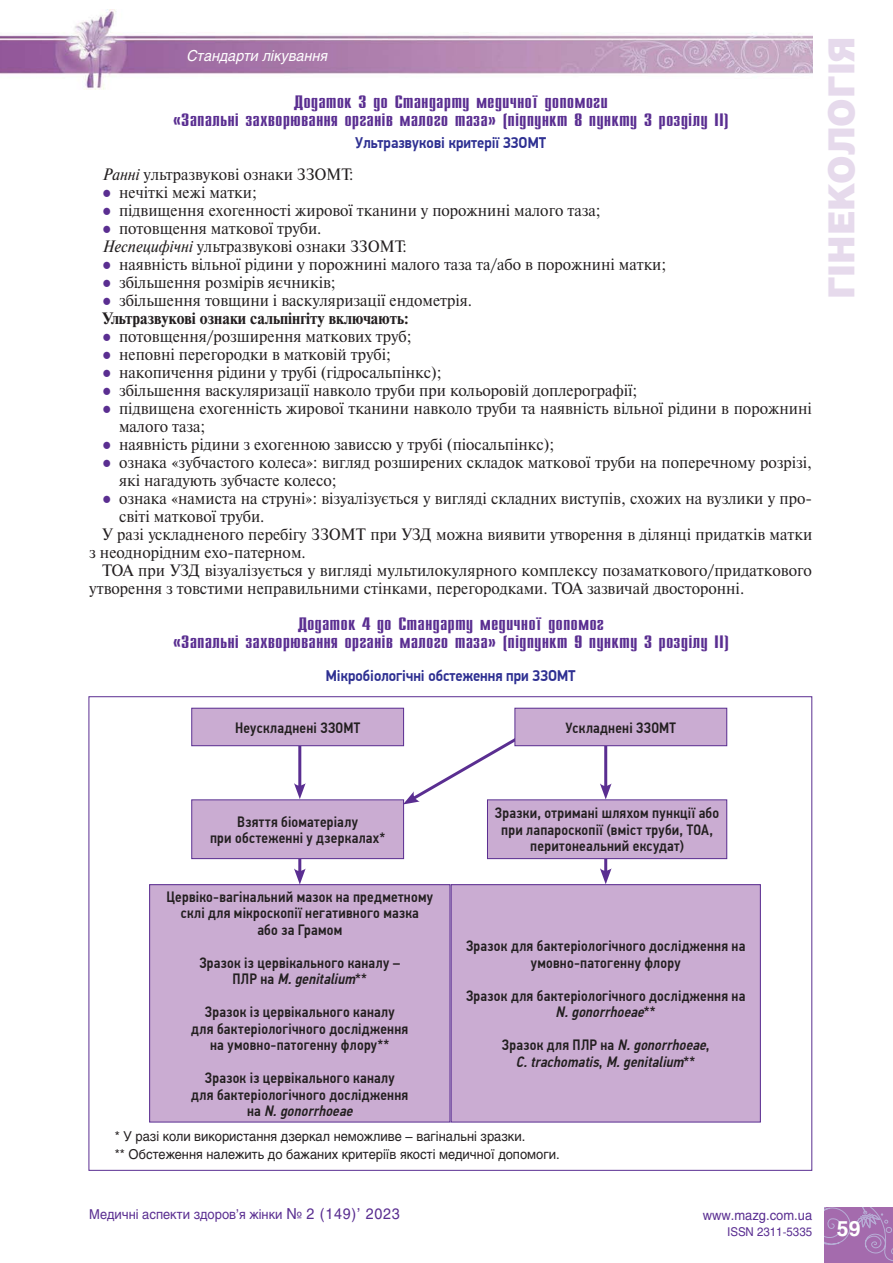
<style>
.page{position:relative;width:893px;height:1263px;background:#fff}
.page>*{position:absolute;margin:0;border:0;box-sizing:border-box;transform-origin:0 0}
.t1{font:36px "Helios Black C";color:#e6daec;scale:.95 1}
.t2{font:18px/18px "Compact C";color:#5a2e91;text-align:center;scale:1.5 1}
.t3{font:16.5px/18px "Newton C";color:#231f20;scale:.95 1}
.t4{font:16.5px "Newton C";color:#231f20;scale:.96 1}
.t5{font:700 15.75px "PF Din Display Pro";color:#2e3092;scale:.9 1}
.t6{font:500 15px/16.5px "PF Din Text Cond Pro";letter-spacing:.015em;color:#231f20;text-align:center}
.t7{font:italic 500 15px/16.5px "PF Din Text Cond Pro";color:#231f20;text-align:center}
.t8{font:italic 15px "Helios C";color:#fff;scale:.95 1}
.t9{font:13.5px/18px "Helios C";color:#231f20;scale:.95 1}
.t10{font:13.5px "Helios C";color:#5a2e91;scale:.95 1}
.t11{font:12px "Helios C";color:#5a2e91;scale:.95 1}
.s1{font-style:italic}
.s2{font-family:"Times New Roman";color:#5a2e91}
.s3{font-weight:700}
.s4{font-style:normal}
.s5{font-size:15px}
.s6{font-weight:700;font-size:21px;color:#fff}
</style>
<div class="page">
<img style="left:0;top:10px;width:812px;height:79px">
<svg style="left:825px;top:1208px;width:68px;height:54px;background:#a673b2"></svg>
<hr style="left:604px;top:818px;width:3px;height:56px;background:#5a2e91">
<svg style="left:600px;top:868px;width:12px;height:16px"></svg>
<div style="left:150px;top:885px;width:300px;height:237px;background:#caacd2"></div>
<div style="left:149px;top:884px;width:301px;height:238px;border:1px solid #5a2e91"></div>
<div style="left:451px;top:885px;width:309px;height:237px;background:#caacd2"></div>
<div style="left:451px;top:884px;width:310px;height:238px;border:1px solid #5a2e91"></div>
<hr style="left:298px;top:819px;width:3px;height:55px;background:#5a2e91">
<svg style="left:294px;top:868px;width:12px;height:16px"></svg>
<div style="left:487px;top:800px;width:240px;height:59px;background:#caacd2"></div>
<div style="left:487px;top:799px;width:240px;height:60px;border:1px solid #5a2e91"></div>
<div style="left:192px;top:800px;width:212px;height:59px;background:#caacd2"></div>
<div style="left:191px;top:799px;width:213px;height:60px;border:1px solid #5a2e91"></div>
<hr style="left:604px;top:734px;width:3px;height:55px;background:#5a2e91">
<svg style="left:600px;top:783px;width:12px;height:16px"></svg>
<svg style="left:403px;top:716px;width:150px;height:88px"></svg>
<div style="left:515px;top:708px;width:212px;height:38px;background:#caacd2"></div>
<div style="left:514px;top:708px;width:213px;height:38px;border:1px solid #5a2e91"></div>
<hr style="left:298px;top:733px;width:3px;height:56px;background:#5a2e91">
<svg style="left:294px;top:783px;width:12px;height:16px"></svg>
<div style="left:192px;top:708px;width:212px;height:38px;background:#caacd2"></div>
<div style="left:191px;top:708px;width:213px;height:38px;border:1px solid #5a2e91"></div>
<p class="t8" style="left:187px;top:46px;width:150px">Стандарти лікування</p>
<p class="t2" style="left:173px;top:93px;width:372px">Додаток 3 до Стандарту медичної допомоги<br>«Запальні захворювання органів малого таза» (підпункт 8 пункту 3 розділу ІІ)</p>
<p class="t5" style="left:355px;top:133px;width:214px">Ультразвукові критерії ЗЗОМТ</p>
<p class="t3" style="left:102px;top:165px;width:266px"><span class="s1">Ранні</span> ультразвукові ознаки ЗЗОМТ:</p>
<p class="t3" style="left:102px;top:183px;width:164px"><span class="s2">●</span> нечіткі межі матки;</p>
<p class="t3" style="left:102px;top:201px;width:526px"><span class="s2">●</span> підвищення ехогенності жирової тканини у порожнині малого таза;</p>
<p class="t3" style="left:102px;top:219px;width:322px"><span class="s2">●</span> потовщення маткової труби.<br><span class="s1">Неспецифічні</span> ультразвукові ознаки ЗЗОМТ:</p>
<p class="t3" style="left:102px;top:255px;width:595px"><span class="s2">●</span> наявність вільної рідини у порожнині малого таза та/або в порожнині матки;</p>
<p class="t3" style="left:102px;top:273px;width:247px"><span class="s2">●</span> збільшення розмірів яєчників;</p>
<p class="t3" style="left:102px;top:291px;width:391px"><span class="s2">●</span> збільшення товщини і васкуляризації ендометрія.<br><span class="s3">Ультразвукові ознаки сальпінгіту включають:</span></p>
<p class="t3" style="left:102px;top:327px;width:327px"><span class="s2">●</span> потовщення/розширення маткових труб;</p>
<p class="t3" style="left:102px;top:345px;width:306px"><span class="s2">●</span> неповні перегородки в матковій трубі;</p>
<p class="t3" style="left:102px;top:363px;width:359px"><span class="s2">●</span> накопичення рідини у трубі (гідросальпінкс);</p>
<p class="t3" style="left:102px;top:381px;width:565px"><span class="s2">●</span> збільшення васкуляризації навколо труби при кольоровій доплерографії;</p>
<p class="t3" style="left:119px;top:399px;width:731px;text-indent:-17px"><span class="s2">●</span> підвищена ехогенність жирової тканини навколо труби та наявність вільної рідини в порожнині малого таза;</p>
<p class="t3" style="left:102px;top:435px;width:478px"><span class="s2">●</span> наявність рідини з ехогенною зависсю у трубі (піосальпінкс);</p>
<p class="t3" style="left:119px;top:453px;width:731px;text-indent:-17px"><span class="s2">●</span> ознака «зубчастого колеса»: вигляд розширених складок маткової труби на поперечному розрізі, які нагадують зубчасте колесо;</p>
<p class="t3" style="left:102px;top:489px;width:749px"><span class="s2">●</span> ознака «намиста на струні»: візуалізується у вигляді складних виступів, схожих на вузлики у про-</p>
<p class="t3" style="left:119px;top:507px;width:155px">світі маткової труби.</p>
<p class="t3" style="left:102px;top:525px;width:749px">У разі ускладненого перебігу ЗЗОМТ при УЗД можна виявити утворення в ділянці придатків матки</p>
<p class="t3" style="left:89px;top:543px;width:229px">з неоднорідним ехо-патерном.</p>
<p class="t4" style="left:102px;top:561px;width:741px">ТОА при УЗД візуалізується у вигляді мультилокулярного комплексу позаматкового/придаткового</p>
<p class="t3" style="left:89px;top:579px;width:691px">утворення з товстими неправильними стінками, перегородками. ТОА зазвичай двосторонні.</p>
<p class="t2" style="left:173px;top:615px;width:372px">Додаток 4 до Стандарту медичної допомог<br>«Запальні захворювання органів малого таза» (підпункт 9 пункту 3 розділу ІІ)</p>
<p class="t5" style="left:326px;top:666px;width:279px">Мікробіологічні обстеження при ЗЗОМТ</p>
<p class="t6" style="left:235px;top:719px;width:127px">Неускладнені ЗЗОМТ</p>
<p class="t6" style="left:566px;top:719px;width:112px">Ускладнені ЗЗОМТ</p>
<h1 class="t1" style="left:819px;top:299px;width:278px;rotate:-90deg">гінекологія</h1>
<p class="t6" style="left:210px;top:813px;width:177px">Взяття біоматеріалу<br>при обстеженні у дзеркалах*</p>
<p class="t6" style="left:166px;top:888px;width:268px">Цервіко-вагінальний мазок на предметному склі для мікроскопії негативного мазка<br>або за Грамом</p>
<p class="t6" style="left:199px;top:954px;width:202px">Зразок із цервікального каналу –<br>П Л Р н а <span class="s1">M.genitalium</span>* *</p>
<p class="t6" style="left:191px;top:1004px;width:219px">Зразок із цервікального каналу<br>для бактеріологічного дослідження на умовно-патогенну флору**</p>
<p class="t6" style="left:191px;top:1070px;width:219px">Зразок із цервікального каналу<br>для бактеріологічного дослідження н а <span class="s1">N.gonorrhoeae</span></p>
<p class="t6" style="left:495px;top:805px;width:226px">Зразки, отримані шляхом пункції або при лапароскопії (вміст труби, ТОА, перитонеальний ексудат)</p>
<p class="t6" style="left:466px;top:938px;width:281px">Зразок для бактеріологічного дослідження на умовно-патогенну флору</p>
<p class="t6" style="left:466px;top:987px;width:281px">Зразок для бактеріологічного дослідження на<br><span class="s1">N. gonorrhoeae</span>* *</p>
<p class="t7" style="left:502px;top:1037px;width:209px"><span class="s4">З р а з о к д л я П Л Р н а</span> N.gonorrhoeae<span class="s4">,<br></span>C.trachomatis<span class="s4">,</span> M.genitalium<span class="s4">* *</span></p>
<p class="t9" style="left:115px;top:1127px;width:470px">* У разі коли використання дзеркал неможливе – вагінальні зразки.<br>** Обстеження належить до бажаних критеріїв якості медичної допомоги.</p>
<p class="t10" style="left:89px;top:1206px;width:328px">Медичні аспекти здоров’я жінки <span class="s5">№ 2 (149)’ 2023</span></p>
<p class="t10" style="left:703px;top:1207px;width:117px">www.mazg.com.ua</p>
<p class="t11" style="left:727px;top:1225px;width:142px">ISSN 2311-5335 <span class="s6">59</span></p>
</div>
